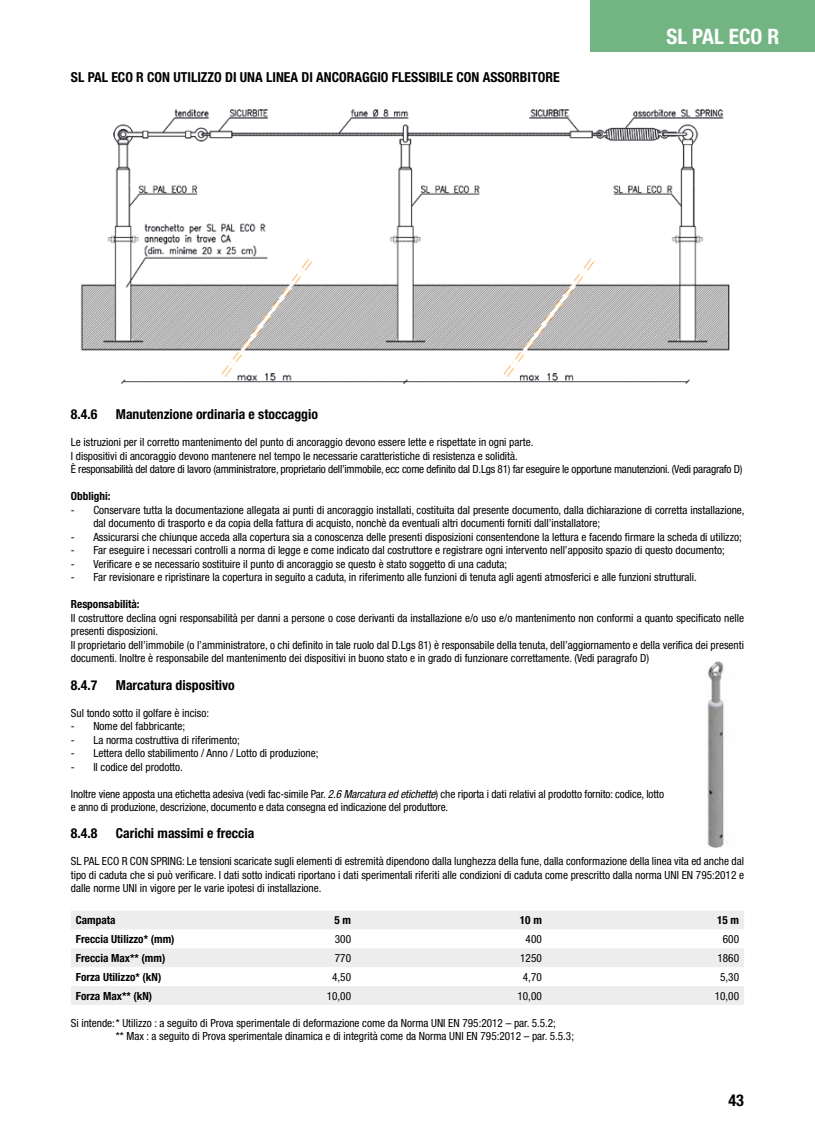
<style>
.page{position:relative;width:815px;height:1124px;background:#fff}
.page>*{position:absolute;margin:0;border:0;box-sizing:border-box;transform-origin:0 0}
.t1{font:700 condensed 21.25px "Helvetica Neue";color:#fff}
.t2{font:700 condensed 16.25px "Helvetica Neue";color:#000}
.t3{font:700 condensed 13.75px "Helvetica Neue";color:#000}
.t4{font:condensed 11.25px/13.5px "Helvetica Neue";color:#000}
.t5{font:700 condensed 11.25px "Helvetica Neue";color:#000}
.s1{font-style:italic}
</style>
<div class="page">
<hr style="left:0;top:1072px;width:1px;height:51px;background:#ededed">
<svg style="left:71px;top:911px;width:673px;height:93px;fill:#ededed"></svg>
<svg style="left:71px;top:948px;width:476px;height:56px"></svg>
<img style="left:707px;top:661px;width:17px;height:187px">
<img style="left:80px;top:109px;width:650px;height:275px">
<div style="left:591px;top:0;width:224px;height:52px;background:#72b583"></div>
<p class="t3" style="left:71px;top:68px;width:490px">SL PAL ECO R CON UTILIZZO DI UNA LINEA DI ANCORAGGIO FLESSIBILE CON ASSORBITORE</p>
<h1 class="t1" style="left:666px;top:24px;width:114px">SL PAL ECO R</h1>
<p class="t3" style="left:71px;top:406px;width:28px">8.4.6</p>
<p class="t3" style="left:116px;top:406px;width:204px">Manutenzione ordinaria e stoccaggio</p>
<p class="t4" style="left:71px;top:435px;width:673px">Le istruzioni per il corretto mantenimento del punto di ancoraggio devono essere lette e rispettate in ogni parte.<br>I dispositivi di ancoraggio devono mantenere nel tempo le necessarie caratteristiche di resistenza e solidità.<br>È responsabilità del datore di lavoro (amministratore, proprietario dell’immobile, ecc come definito dal D.Lgs 81) far eseguire le opportune manutenzioni. (Vedi paragrafo D)</p>
<p class="t5" style="left:71px;top:489px;width:41px">Obblighi:</p>
<p class="t4" style="left:93px;top:503px;width:653px;text-indent:-22px">- Conservare tutta la documentazione allegata ai punti di ancoraggio installati, costituita dal presente documento, dalla dichiarazione di corretta installazione, dal documento di trasporto e da copia della fattura di acquisto, nonchè da eventuali altri documenti forniti dall’installatore;</p>
<p class="t4" style="left:71px;top:530px;width:672px">- Assicurarsi che chiunque acceda alla copertura sia a conoscenza delle presenti disposizioni consentendone la lettura e facendo firmare la scheda di utilizzo;</p>
<p class="t4" style="left:71px;top:543px;width:655px">- Far eseguire i necessari controlli a norma di legge e come indicato dal costruttore e registrare ogni intervento nell’apposito spazio di questo documento;</p>
<p class="t4" style="left:71px;top:557px;width:438px">- Verificare e se necessario sostituire il punto di ancoraggio se questo è stato soggetto di una caduta;</p>
<p class="t4" style="left:71px;top:570px;width:627px">- Far revisionare e ripristinare la copertura in seguito a caduta, in riferimento alle funzioni di tenuta agli agenti atmosferici e alle funzioni strutturali.</p>
<p class="t5" style="left:71px;top:597px;width:70px">Responsabilità:</p>
<p class="t4" style="left:71px;top:611px;width:675px">Il costruttore declina ogni responsabilità per danni a persone o cose derivanti da installazione e/o uso e/o mantenimento non conformi a quanto specificato nelle presenti disposizioni.<br>Il proprietario dell’immobile (o l’amministratore, o chi definito in tale ruolo dal D.Lgs 81) è responsabile della tenuta, dell’aggiornamento e della verifica dei presenti documenti. Inoltre è responsabile del mantenimento dei dispositivi in buono stato e in grado di funzionare correttamente. (Vedi paragrafo D)</p>
<p class="t3" style="left:71px;top:676px;width:28px">8.4.7</p>
<p class="t3" style="left:116px;top:676px;width:121px">Marcatura dispositivo</p>
<p class="t4" style="left:71px;top:705px;width:140px">Sul tondo sotto il golfare è inciso:</p>
<p class="t4" style="left:71px;top:719px;width:116px">- Nome del fabbricante;</p>
<p class="t4" style="left:71px;top:732px;width:171px">- La norma costruttiva di riferimento;</p>
<p class="t4" style="left:71px;top:746px;width:249px">- Lettera dello stabilimento / Anno / Lotto di produzione;</p>
<p class="t4" style="left:71px;top:759px;width:114px">- Il codice del prodotto.</p>
<p class="t4" style="left:71px;top:786px;width:595px">Inoltre viene apposta una etichetta adesiva (vedi fac-simile Par. <span class="s1">2.6 Marcatura ed etichette</span>) che riporta i dati relativi al prodotto fornito: codice, lotto e anno di produzione, descrizione, documento e data consegna ed indicazione del produttore.</p>
<p class="t3" style="left:71px;top:824px;width:28px">8.4.8</p>
<p class="t3" style="left:116px;top:824px;width:140px">Carichi massimi e freccia</p>
<p class="t4" style="left:71px;top:854px;width:675px;text-align:justify">SL PAL ECO R CON SPRING: Le tensioni scaricate sugli elementi di estremità dipendono dalla lunghezza della fune, dalla conformazione della linea vita ed anche dal tipo di caduta che si può verificare. I dati sotto indicati riportano i dati sperimentali riferiti alle condizioni di caduta come prescritto dalla norma UNI EN 795:2012 e dalle norme UNI in vigore per le varie ipotesi di installazione.</p>
<p class="t5" style="left:76px;top:913px;width:41px">Campata</p>
<p class="t5" style="left:334px;top:913px;width:18px">5 m</p>
<p class="t5" style="left:520px;top:913px;width:24px">10 m</p>
<p class="t5" style="left:717px;top:913px;width:24px">15 m</p>
<p class="t5" style="left:76px;top:932px;width:100px">Freccia Utilizzo* (mm)</p>
<p class="t4" style="left:335px;top:932px;width:18px">300</p>
<p class="t4" style="left:526px;top:932px;width:18px">400</p>
<p class="t4" style="left:723px;top:932px;width:18px">600</p>
<p class="t5" style="left:76px;top:951px;width:91px">Freccia Max** (mm)</p>
<p class="t4" style="left:335px;top:951px;width:18px">770</p>
<p class="t4" style="left:520px;top:951px;width:23px">1250</p>
<p class="t4" style="left:717px;top:951px;width:23px">1860</p>
<p class="t5" style="left:76px;top:969px;width:87px">Forza Utilizzo* (kN)</p>
<p class="t4" style="left:332px;top:970px;width:20px">4,50</p>
<p class="t4" style="left:523px;top:970px;width:20px">4,70</p>
<p class="t4" style="left:720px;top:970px;width:20px">5,30</p>
<p class="t5" style="left:76px;top:988px;width:78px">Forza Max** (kN)</p>
<p class="t4" style="left:327px;top:988px;width:26px">10,00</p>
<p class="t4" style="left:517px;top:988px;width:26px">10,00</p>
<p class="t4" style="left:715px;top:988px;width:26px">10,00</p>
<p class="t4" style="left:116px;top:1015px;width:460px;text-indent:-45px">Si intende:* Utilizzo : a seguito di Prova sperimentale di deformazione come da Norma UNI EN 795:2012 – par. 5.5.2;<br>** Max : a seguito di Prova sperimentale dinamica e di integrità come da Norma UNI EN 795:2012 – par. 5.5.3;</p>
<h2 class="t2" style="left:728px;top:1090px;width:17px">43</h2>
</div>
